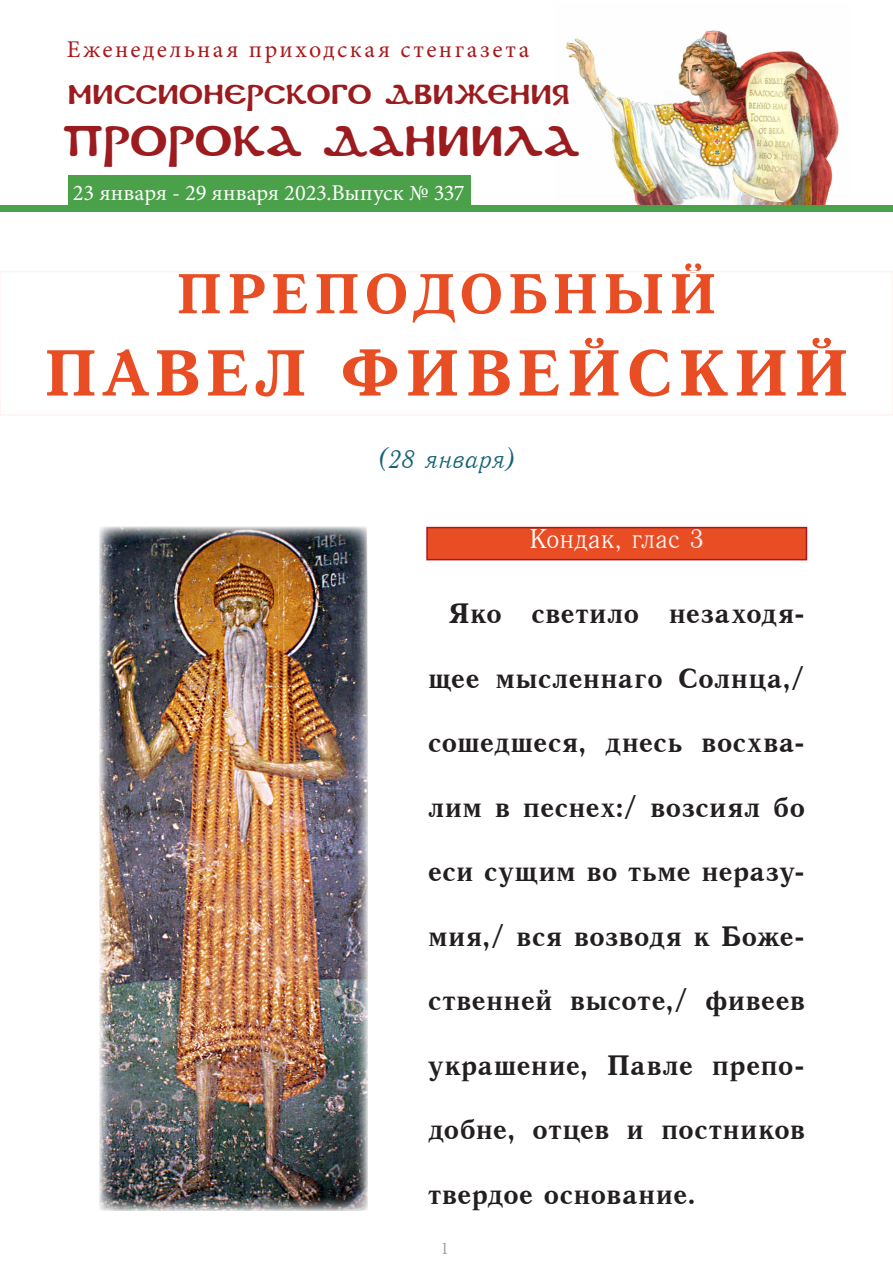
<style>
.page{position:relative;width:893px;height:1263px;background:#fff}
.page>*{position:absolute;margin:0;border:0;box-sizing:border-box;transform-origin:0 0}
.Название{font:66px "Quant Antiqua C Bold";letter-spacing:.07em;color:#e84d24}
.Название-2{font:57px "Quant Antiqua C Bold";letter-spacing:.07em;color:#e84d24}
.t1{font:42px "DS Coptic";letter-spacing:.005em;color:#9b1b1e}
._2__Основной_текст{font:28.5px "Quant Antiqua C Bold";letter-spacing:-.01em;color:#231f20}
.t2{font:27px "DS Coptic";letter-spacing:.005em;color:#9b1b1e}
.Тропарь_белый{font:27px "Antiqua";letter-spacing:-.01em;color:#fff}
.Курсив_число_святого{font:25.5px "Quant Antiqua C Italic";letter-spacing:-.02em;color:#156275}
.t3{font:24px "Minion Pro";letter-spacing:.105em;color:#aa181b}
.t4{font:22.5px "Minion Pro";letter-spacing:-.005em;color:#fff}
.t5{font:18px "Minion Pro";color:#9fa9a4}
.s1{color:#fff2f2}
</style>
<div class="page">
<img style="left:555px;top:30px;width:295px;height:176px">
<div style="left:68px;top:175px;width:403px;height:34px;background:#4aa14a"></div>
<div style="left:0;top:271px;width:893px;height:145px;border:2px solid #fff2f2"></div>
<div style="left:0;top:206px;width:893px;height:6px;background:#4aa14a"></div>
<img style="left:100px;top:527px;width:268px;height:684px">
<div style="left:427px;top:528px;width:379px;height:32px;background:#e84d24"></div>
<div style="left:426px;top:527px;width:381px;height:33px;border:2px solid #aa181b"></div>
<p class="t3" style="left:67px;top:33px;width:464px">Еженедельная приходская стенгазета</p>
<p class="t2" style="left:68px;top:77px;width:504px">Миссионерского движения</p>
<p class="t1" style="left:62px;top:113px;width:519px">ПРОРОКА ДАНИИЛА</p>
<p class="t4" style="left:73px;top:178px;width:393px">23 января - 29 января 2023.Выпуск № 337</p>
<p class="Название-2" style="left:176px;top:263px;width:543px">ПРЕПОДОБНЫЙ</p>
<p class="Название" style="left:44px;top:338px;width:807px">ПАВЕЛ ФИВЕЙСКИЙ</p>
<p class="Курсив_число_святого" style="left:377px;top:445px;width:142px">(28 января)</p>
<p class="Тропарь_белый" style="left:529px;top:524px;width:176px">Кондак<span class="s1">, глас 3</span></p>
<p class="_2__Основной_текст" style="left:449px;top:598px;width:358px">Яко светило незаходя-</p>
<p class="_2__Основной_текст" style="left:428px;top:663px;width:379px">щее мысленнаго Солнца,/</p>
<p class="_2__Основной_текст" style="left:428px;top:727px;width:379px">сошедшеся, днесь восхва-</p>
<p class="_2__Основной_текст" style="left:428px;top:792px;width:379px">лим в песнех:/ возсиял бо</p>
<p class="_2__Основной_текст" style="left:428px;top:856px;width:379px">еси сущим во тьме неразу-</p>
<p class="_2__Основной_текст" style="left:428px;top:921px;width:379px">мия,/ вся возводя к Боже-</p>
<p class="_2__Основной_текст" style="left:428px;top:985px;width:379px">ственней высоте,/ фивеев</p>
<p class="_2__Основной_текст" style="left:428px;top:1050px;width:379px">украшение, Павле препо-</p>
<p class="_2__Основной_текст" style="left:428px;top:1114px;width:379px">добне, отцев и постников</p>
<p class="_2__Основной_текст" style="left:428px;top:1179px;width:270px">твердое основание.</p>
<p class="t5" style="left:440px;top:1236px;width:10px">1</p>
</div>
